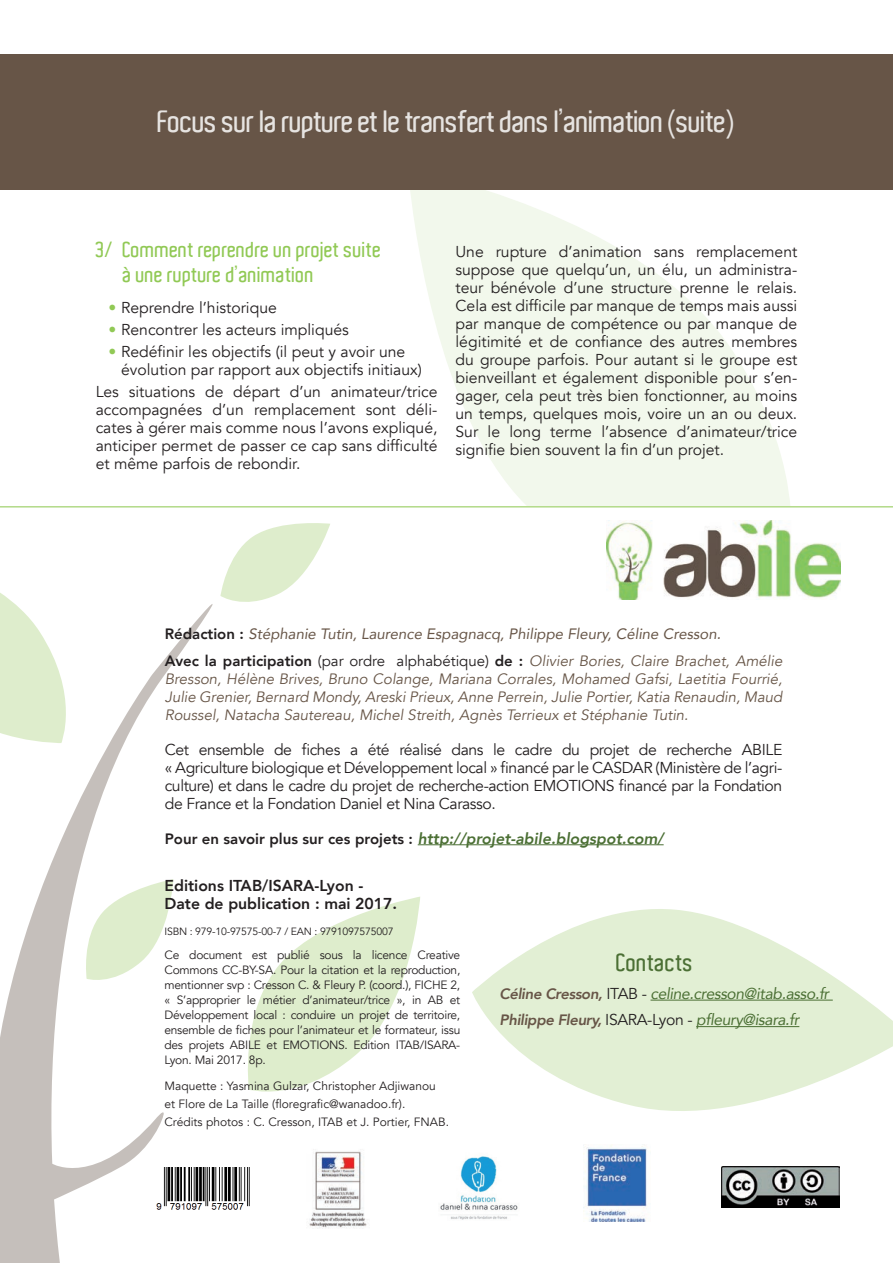
<style>
.page{position:relative;width:893px;height:1263px;background:#fff}
.page>*{position:absolute;margin:0;border:0;box-sizing:border-box;transform-origin:0 0}
.t1{font:600 30px "Aldo";letter-spacing:-.03em;color:#fff}
.titres{font:600 24px "Aldo";color:#4b6f34}
.titre2{font:600 21px/25.2px "Aldo";color:#91c955}
.TEXTE_FIN{font:15.75px/18px "Avenir";color:#231f20;text-align:justify}
.texte_retrait{font:15.75px/18px "Avenir";color:#231f20}
.TEXTE_FIN-2{font:italic 15.75px "Avenir";letter-spacing:-.025em;color:#4b6f34}
.TEXTE_FIN-3{font:italic 800 15.75px "Avenir";color:#4b6f34}
.TEXTE_FIN-4{font:800 15.75px/18px "Avenir";color:#231f20}
.TEXTE_FIN-5{font:italic 15px/18px "Avenir";color:#675547;text-align:justify}
.TEXTE_FIN-6{font:italic 15px "Avenir";color:#675547}
.TEXTE_FIN-7{font:12px/15px "Avenir";color:#231f20;text-align:justify}
.TEXTE_FIN-8{font:10.5px "Avenir";letter-spacing:-.02em;color:#231f20}
.s1{color:#91c955}
.s2{font-weight:800;font-style:normal;color:#231f20}
.s3{font-style:normal;color:#231f20}
.s4{font-style:normal;font-size:15px;color:#231f20}
.s5{font-weight:800;font-size:15px;color:#675547}
</style>
<div class="page">
<svg style="left:408px;top:189px;width:416px;height:317px;fill:#f2f8ec"></svg>
<hr style="left:0;top:506px;width:893px;height:1px;background:#91c955">
<svg style="left:0;top:987px;width:60px;height:276px;background:#cac5c1"></svg>
<svg style="left:3px;top:1109px;width:161px;height:90px"></svg>
<svg style="left:248px;top:896px;width:172px;height:196px"></svg>
<svg style="left:0;top:593px;width:213px;height:394px"></svg>
<svg style="left:220px;top:523px;width:110px;height:79px"></svg>
<div style="left:0;top:54px;width:893px;height:135px;background:#675547"></div>
<img style="left:606px;top:521px;width:234px;height:78px">
<svg style="left:472px;top:909px;width:421px;height:202px;fill:#e2efd4"></svg>
<hr style="left:650px;top:1000px;width:183px;height:1px;background:#4b6f34">
<hr style="left:696px;top:1026px;width:103px;height:1px;background:#4b6f34">
<hr style="left:418px;top:844px;width:246px;height:1px;background:#4b6f34">
<img style="left:440px;top:1156px;width:78px;height:64px">
<img style="left:585px;top:1145px;width:62px;height:77px">
<img style="left:722px;top:1166px;width:117px;height:41px">
<img style="left:309px;top:1151px;width:58px;height:77px">
<img style="left:155px;top:1167px;width:95px;height:43px">
<h1 class="t1" style="left:158px;top:105px;width:579px">Focus sur la rupture et le transfert dans l’animation (suite)</h1>
<p class="titre2" style="left:123px;top:237px;width:260px;text-indent:-27px">3/ Comment reprendre un projet suite à une rupture d’animation</p>
<p class="texte_retrait" style="left:108px;top:298px;width:170px"><span class="s1">•</span> Reprendre l’historique</p>
<p class="texte_retrait" style="left:108px;top:321px;width:242px"><span class="s1">•</span> Rencontrer les acteurs impliqués</p>
<p class="texte_retrait" style="left:121px;top:343px;width:302px;text-indent:-13px"><span class="s1">•</span> Redéfinir les objectifs (il peut y avoir une évolution par rapport aux objectifs initiaux)</p>
<p class="TEXTE_FIN" style="left:96px;top:383px;width:343px">Les situations de départ d’un animateur/trice accompagnées d’un remplacement sont déli&shy;cates à gérer mais comme nous l’avons expliqué, anticiper permet de passer ce cap sans difficulté et même parfois de rebondir.</p>
<p class="TEXTE_FIN" style="left:455px;top:243px;width:343px">Une rupture d’animation sans remplacement suppose que quelqu’un, un élu, un administra&shy;teur bénévole d’une structure prenne le relais.<br>Cela est difficile par manque de temps mais aussi par manque de compétence ou par manque de légitimité et de confiance des autres membres du groupe parfois. Pour autant si le groupe est bienveillant et également disponible pour s’en&shy;gager, cela peut très bien fonctionner, au moins un temps, quelques mois, voire un an ou deux.<br>Sur le long terme l’absence d’animateur/trice signifie bien souvent la fin d’un projet.</p>
<p class="TEXTE_FIN-6" style="left:165px;top:625px;width:558px"><span class="s2">Rédaction :</span> Stéphanie Tutin, Laurence Espagnacq, Philippe Fleury, Céline Cresson.</p>
<p class="TEXTE_FIN-5" style="left:165px;top:652px;width:619px"><span class="s2">Avec la participation</span> <span class="s3">(par ordre alphabétique)</span> <span class="s2">de :</span> Olivier Bories, Claire Brachet, Amélie Bresson, Hélène Brives, Bruno Colange, Mariana Corrales, Mohamed Gafsi, Laetitia Fourrié, Julie Grenier, Bernard Mondy, Areski Prieux, Anne Perrein, Julie Portier, Katia Renaudin, Maud Roussel, Natacha Sautereau, Michel Streith, Agnès Terrieux et Stéphanie Tutin.</p>
<p class="TEXTE_FIN" style="left:165px;top:740px;width:619px">Cet ensemble de fiches a été réalisé dans le cadre du projet de recherche ABILE « Agriculture biologique et Développement local » financé par le CASDAR (Ministère de l’agri&shy;culture) et dans le cadre du projet de recherche-action EMOTIONS financé par la Fondation de France et la Fondation Daniel et Nina Carasso.</p>
<p class="TEXTE_FIN-3" style="left:165px;top:829px;width:500px"><span class="s4">Pour en savoir plus sur ces projets :</span> http://projet-abile.blogspot.com/</p>
<p class="TEXTE_FIN-4" style="left:164px;top:876px;width:234px">Editions ITAB/ISARA-Lyon -<br>Date de publication : mai 2017.</p>
<p class="TEXTE_FIN-8" style="left:164px;top:925px;width:231px">ISBN : 979-10-97575-00-7 / EAN : 9791097575007</p>
<p class="TEXTE_FIN-7" style="left:164px;top:947px;width:297px">Ce document est publié sous la licence Creative Commons CC-BY-SA. Pour la citation et la reproduction, mentionner svp : Cresson C. &amp; Fleury P. (coord.), FICHE 2, « S’approprier le métier d’animateur/trice », in AB et Développement local : conduire un projet de territoire, ensemble de fiches pour l’animateur et le formateur, issu des projets ABILE et EMOTIONS. Edition ITAB/ISARA-Lyon. Mai 2017. 8p.</p>
<p class="TEXTE_FIN-7" style="left:164px;top:1077px;width:273px;line-height:18px">Maquette : Yasmina Gulzar, Christopher Adjiwanou et Flore de La Taille (floregrafic@wanadoo.fr).</p>
<p class="TEXTE_FIN-7" style="left:164px;top:1115px;width:286px">Crédits photos : C. Cresson, ITAB et J. Portier, FNAB.</p>
<p class="titres" style="left:617px;top:949px;width:79px">Contacts</p>
<p class="TEXTE_FIN-2" style="left:500px;top:984px;width:331px"><span class="s5">Céline Cresson,</span> <span class="s3">ITAB -</span> celine.cresson@itab.asso.fr</p>
<p class="TEXTE_FIN-2" style="left:500px;top:1010px;width:301px"><span class="s5">Philippe Fleury,</span> <span class="s3">ISARA-Lyon -</span> pfleury@isara.fr</p>
</div>
